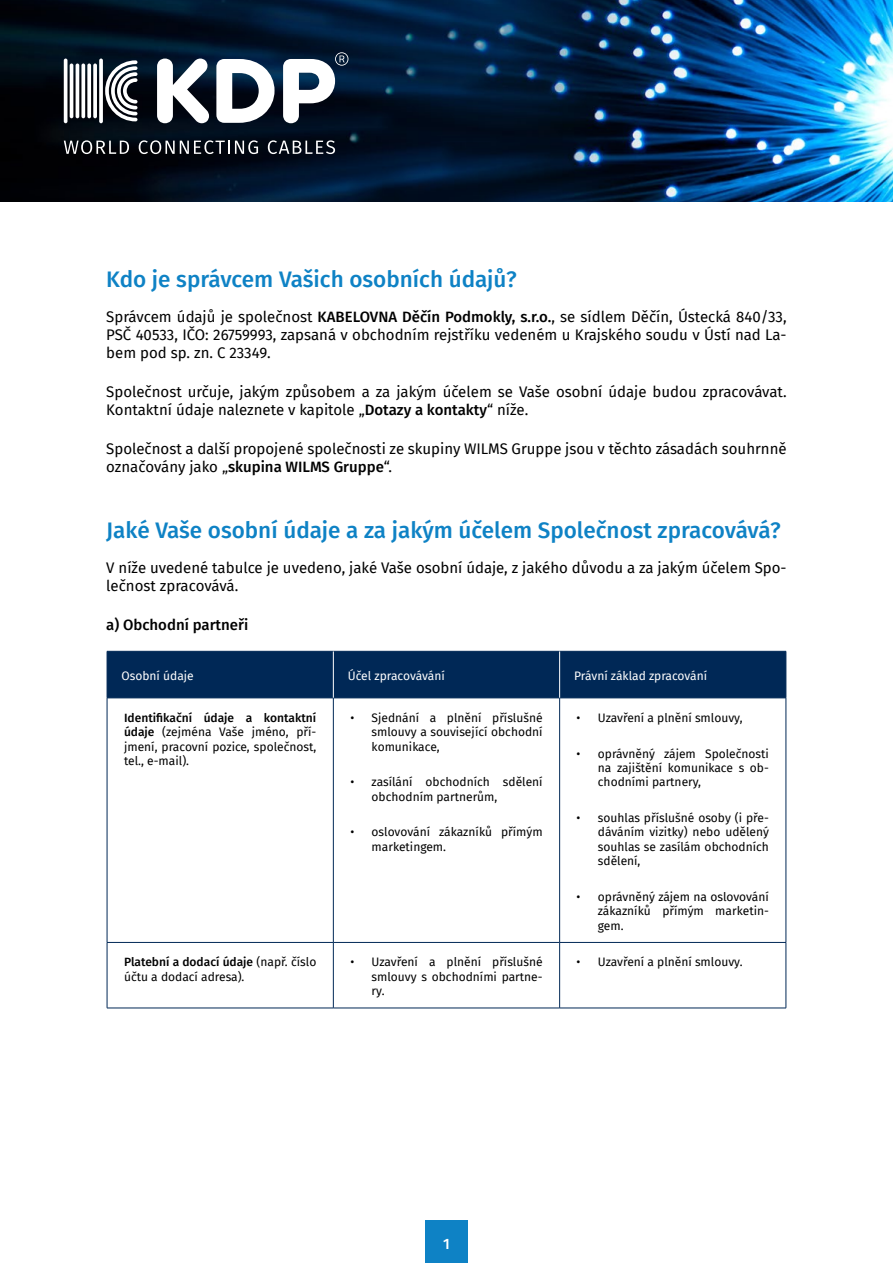
<style>
.page{position:relative;width:893px;height:1263px;background:#fff}
.page>*{position:absolute;margin:0;border:0;box-sizing:border-box;transform-origin:0 0}
.t1{font:500 22.5px "Fira Sans";color:#0e82c5}
.t2{font:15px/18px "Fira Sans";color:#000}
.t3{font:500 15px "Fira Sans";color:#000}
.t4{font:500 15px "Fira Sans";color:#fff}
.t5{font:12px/14.4px "Fira Sans";color:#000;text-align:justify}
.t6{font:12px "Fira Sans";color:#fff}
.s1{font-weight:500}
</style>
<div class="page">
<img style="left:0;top:0;width:893px;height:202px">
<svg style="left:157px;top:59px;width:52px;height:64px"></svg>
<svg style="left:216px;top:59px;width:59px;height:64px"></svg>
<svg style="left:99px;top:59px;width:4px;height:64px"></svg>
<hr style="left:64px;top:59px;width:3px;height:64px;background:#fff;border-radius:2px">
<hr style="left:70px;top:64px;width:3px;height:54px;background:#fff;border-radius:2px">
<hr style="left:76px;top:64px;width:3px;height:54px;background:#fff;border-radius:2px">
<svg style="left:81px;top:64px;width:4px;height:54px"></svg>
<svg style="left:87px;top:64px;width:4px;height:54px"></svg>
<svg style="left:93px;top:64px;width:4px;height:54px"></svg>
<svg style="left:105px;top:60px;width:32px;height:61px"></svg>
<svg style="left:283px;top:52px;width:65px;height:71px"></svg>
<svg style="left:64px;top:140px;width:65px;height:14px"></svg>
<svg style="left:139px;top:140px;width:119px;height:14px;background:#474b52"></svg>
<svg style="left:268px;top:140px;width:67px;height:14px"></svg>
<div style="left:108px;top:652px;width:678px;height:46px;background:#002856"></div>
<hr style="left:107px;top:651px;width:226px;height:1px;background:#002856">
<hr style="left:107px;top:651px;width:1px;height:47px;background:#002856">
<hr style="left:333px;top:651px;width:227px;height:1px;background:#002856">
<hr style="left:560px;top:651px;width:226px;height:1px;background:#002856">
<hr style="left:786px;top:651px;width:1px;height:47px;background:#002856">
<hr style="left:107px;top:698px;width:226px;height:1px;background:#002856">
<hr style="left:107px;top:698px;width:1px;height:244px;background:#002856">
<hr style="left:333px;top:698px;width:227px;height:1px;background:#002856">
<hr style="left:333px;top:698px;width:1px;height:244px;background:#002856">
<hr style="left:560px;top:698px;width:226px;height:1px;background:#002856">
<hr style="left:559px;top:698px;width:1px;height:244px;background:#002856">
<hr style="left:786px;top:698px;width:1px;height:244px;background:#002856">
<hr style="left:107px;top:942px;width:226px;height:1px;background:#002856">
<hr style="left:107px;top:943px;width:1px;height:65px;background:#002856">
<hr style="left:333px;top:942px;width:227px;height:1px;background:#002856">
<hr style="left:333px;top:943px;width:1px;height:65px;background:#002856">
<hr style="left:560px;top:942px;width:226px;height:1px;background:#002856">
<hr style="left:559px;top:943px;width:1px;height:65px;background:#002856">
<hr style="left:786px;top:943px;width:1px;height:65px;background:#002856">
<hr style="left:107px;top:1008px;width:226px;height:1px;background:#002856">
<hr style="left:333px;top:1008px;width:227px;height:1px;background:#002856">
<hr style="left:560px;top:1008px;width:226px;height:1px;background:#002856">
<hr style="left:333px;top:651px;width:1px;height:47px;background:#fff">
<hr style="left:559px;top:651px;width:1px;height:47px;background:#fff">
<div style="left:425px;top:1220px;width:43px;height:43px;background:#0e82c5"></div>
<h1 class="t1" style="left:106px;top:261px;width:412px">Kdo je správcem Vašich osobních údajů?</h1>
<p class="t2" style="left:106px;top:307px;width:682px;text-align:justify">Správcem údajů je společnost <span class="s1">KABELOVNA Děčín Podmokly, s.r.o.</span>, se sídlem Děčín, Ústecká 840/33, PSČ 40533, IČO: 26759993, zapsaná v obchodním rejstříku vedeném u Krajského soudu v Ústí nad La&shy;bem pod sp. zn. C 23349.</p>
<p class="t2" style="left:106px;top:382px;width:682px">Společnost určuje, jakým způsobem a za jakým účelem se Vaše osobní údaje budou zpracovávat.<br>Kontaktní údaje naleznete v kapitole „<span class="s1">Dotazy a kontakty</span>“ níže.</p>
<p class="t2" style="left:106px;top:440px;width:682px">Společnost a další propojené společnosti ze skupiny WILMS Gruppe jsou v těchto zásadách souhrnně označovány jako „<span class="s1">skupina WILMS Gruppe</span>“.</p>
<h1 class="t1" style="left:106px;top:512px;width:676px">Jaké Vaše osobní údaje a za jakým účelem Společnost zpracovává?</h1>
<p class="t2" style="left:106px;top:558px;width:682px">V níže uvedené tabulce je uvedeno, jaké Vaše osobní údaje, z jakého důvodu a za jakým účelem Spo&shy;lečnost zpracovává.</p>
<p class="t3" style="left:106px;top:612px;width:144px">a) Obchodní partneři</p>
<p class="t6" style="left:122px;top:667px;width:74px">Osobní údaje</p>
<p class="t6" style="left:348px;top:667px;width:98px">Účel zpracovávání</p>
<p class="t6" style="left:574px;top:667px;width:135px">Právní základ zpracování</p>
<p class="t5" style="left:124px;top:710px;width:194px"><span class="s1">Identifikační údaje a kontaktní údaje</span> (zejména Vaše jméno, pří&shy;jmení, pracovní pozice, společnost, tel., e-mail).</p>
<p class="t5" style="left:372px;top:710px;width:172px;text-indent:-21px">• Sjednání a plnění příslušné smlouvy a související obchodní komunikace,</p>
<p class="t5" style="left:372px;top:775px;width:172px;text-indent:-21px">• zasílání obchodních sdělení obchodním partnerům,</p>
<p class="t5" style="left:372px;top:825px;width:172px;text-indent:-21px">• oslovování zákazníků přímým marketingem.</p>
<p class="t5" style="left:577px;top:710px;width:167px">• Uzavření a plnění smlouvy,</p>
<p class="t5" style="left:598px;top:746px;width:172px;text-indent:-21px">• oprávněný zájem Společnosti na zajištění komunikace s ob&shy;chodními partnery,</p>
<p class="t5" style="left:598px;top:810px;width:172px;text-indent:-21px">• souhlas příslušné osoby (i pře&shy;dáváním vizitky) nebo udělený souhlas se zasílám obchodních sdělení,</p>
<p class="t5" style="left:598px;top:889px;width:172px;text-indent:-21px">• oprávněný zájem na oslovování zákazníků přímým marketin&shy;gem.</p>
<p class="t5" style="left:124px;top:955px;width:194px"><span class="s1">Platební a dodací údaje</span> (např. číslo účtu a dodací adresa).</p>
<p class="t5" style="left:372px;top:955px;width:172px;text-indent:-21px">• Uzavření a plnění příslušné smlouvy s obchodními partne&shy;ry.</p>
<p class="t5" style="left:577px;top:955px;width:167px">• Uzavření a plnění smlouvy.</p>
<p class="t4" style="left:443px;top:1231px;width:8px">1</p>
</div>
